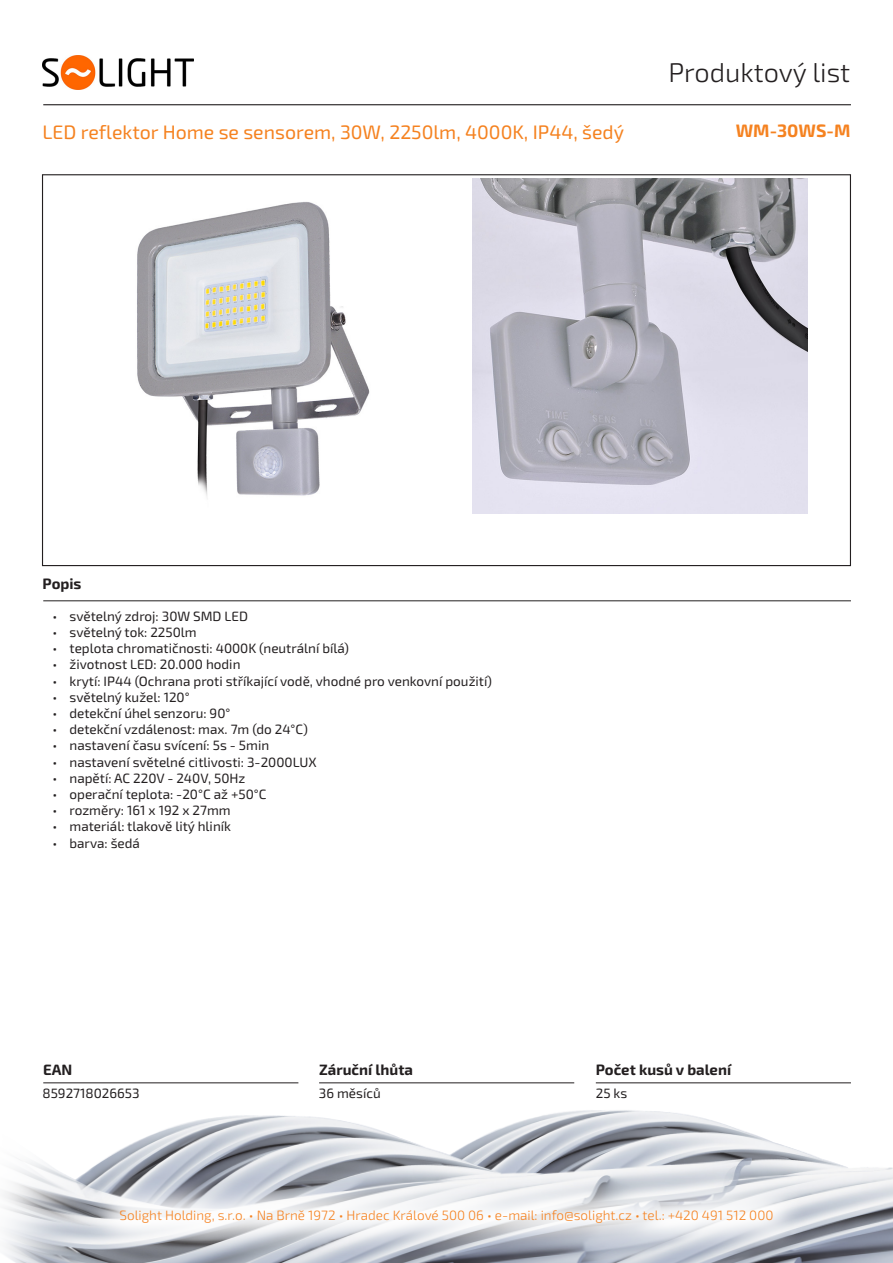
<style>
.page{position:relative;width:893px;height:1263px;background:#fff}
.page>*{position:absolute;margin:0;border:0;box-sizing:border-box;transform-origin:0 0}
.t1{font:300 27px "Exo 2.0";color:#231f20}
.t2{font:19.5px "Exo 2.0";color:#f58220}
.Kód_produktu{font:700 18px "Exo 2.0";color:#f58220}
.t3{font:700 15px "Exo 2.0";color:#231f20}
.t4{font:13.5px "Exo 2.0";color:#231f20}
.t5{font:300 13.5px "Exo 2.0";color:#f58220}
</style>
<div class="page">
<img style="left:3px;top:1082px;width:890px;height:181px">
<hr style="left:43px;top:104px;width:808px;height:1px;background:#231f20">
<hr style="left:43px;top:600px;width:808px;height:1px;background:#231f20">
<hr style="left:596px;top:1082px;width:255px;height:1px;background:#231f20">
<hr style="left:319px;top:1082px;width:255px;height:1px;background:#231f20">
<hr style="left:43px;top:1082px;width:255px;height:1px;background:#231f20">
<svg style="left:85px;top:1174px;width:723px;height:84px"></svg>
<img style="left:43px;top:55px;width:150px;height:34px">
<img style="left:137px;top:202px;width:233px;height:294px">
<img style="left:473px;top:179px;width:334px;height:334px">
<h1 class="t1" style="left:668px;top:57px;width:183px">Produktový list</h1>
<p class="t2" style="left:43px;top:120px;width:583px">LED reflektor Home se sensorem, 30W, 2250lm, 4000K, IP44, šedý</p>
<p class="Kód_produktu" style="left:736px;top:120px;width:116px">WM-30WS-M</p>
<p class="t3" style="left:43px;top:575px;width:40px">Popis</p>
<p class="t4" style="left:53px;top:608px;width:197px">• světelný zdroj: 30W SMD LED</p>
<p class="t4" style="left:53px;top:624px;width:146px">• světelný tok: 2250lm</p>
<p class="t4" style="left:53px;top:640px;width:298px">• teplota chromatičnosti: 4000K (neutrální bílá)</p>
<p class="t4" style="left:53px;top:657px;width:189px">• životnost LED: 20.000 hodin</p>
<p class="t4" style="left:53px;top:673px;width:441px">• krytí: IP44 (Ochrana proti stříkající vodě, vhodné pro venkovní použití)</p>
<p class="t4" style="left:53px;top:689px;width:139px">• světelný kužel: 120°</p>
<p class="t4" style="left:53px;top:705px;width:179px">• detekční úhel senzoru: 90°</p>
<p class="t4" style="left:53px;top:721px;width:257px">• detekční vzdálenost: max. 7m (do 24°C)</p>
<p class="t4" style="left:53px;top:738px;width:218px">• nastavení času svícení: 5s - 5min</p>
<p class="t4" style="left:53px;top:754px;width:266px">• nastavení světelné citlivosti: 3-2000LUX</p>
<p class="t4" style="left:53px;top:770px;width:194px">• napětí: AC 220V - 240V, 50Hz</p>
<p class="t4" style="left:53px;top:786px;width:215px">• operační teplota: -20°C až +50°C</p>
<p class="t4" style="left:53px;top:802px;width:180px">• rozměry: 161 x 192 x 27mm</p>
<p class="t4" style="left:53px;top:819px;width:180px">• materiál: tlakově litý hliník</p>
<p class="t4" style="left:53px;top:835px;width:89px">• barva: šedá</p>
<p class="t3" style="left:43px;top:1060px;width:31px">EAN</p>
<p class="t3" style="left:319px;top:1060px;width:95px">Záruční lhůta</p>
<p class="t3" style="left:596px;top:1060px;width:137px">Počet kusů v balení</p>
<p class="t4" style="left:43px;top:1085px;width:99px">8592718026653</p>
<p class="t4" style="left:319px;top:1085px;width:63px">36 měsíců</p>
<p class="t4" style="left:596px;top:1085px;width:33px">25 ks</p>
<p class="t5" style="left:120px;top:1208px;width:655px">Solight Holding, s.r.o. • Na Brně 1972 • Hradec Králové 500 06 • e-mail: info@solight.cz • tel.: +420 491 512 000</p>
</div>
